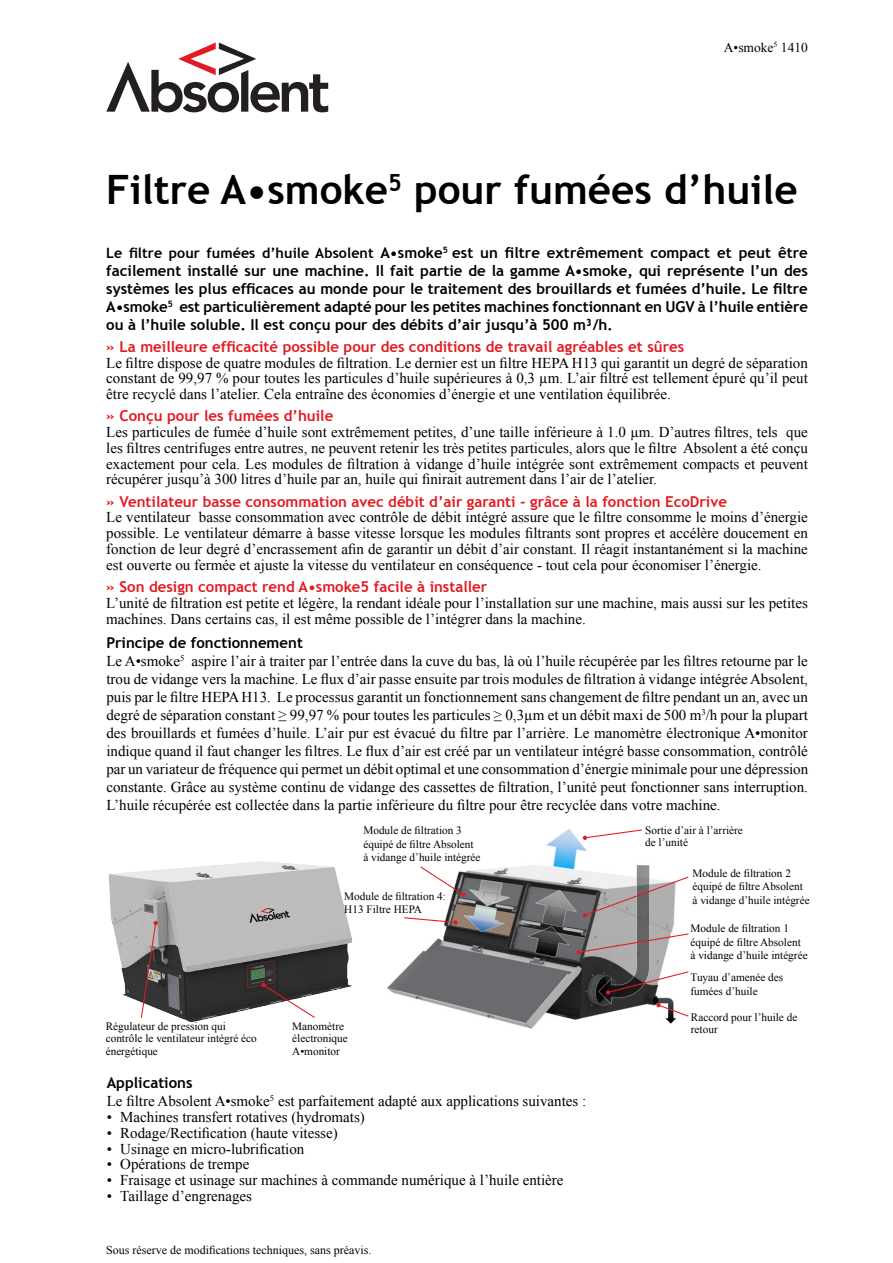
<style>
.page{position:relative;width:893px;height:1263px;background:#fff}
.page>*{position:absolute;margin:0;border:0;box-sizing:border-box;transform-origin:0 0}
.t1{font:700 40.5px "Trebuchet MS";color:#000}
.t2{font:15px/15.8px "Times New Roman";color:#000;text-align:justify}
.t3{font:700 15px/18px "Trebuchet MS";color:#000;text-align:justify}
.t4{font:700 15px "Trebuchet MS";color:#e21a21}
.t5{font:13.5px "Times New Roman";color:#000}
.t6{font:12px "Times New Roman";color:#000}
.t7{font:11.25px/12.3px "Times New Roman";color:#000}
.s1{font-size:14.25px}
</style>
<div class="page">
<img style="left:109px;top:861px;width:243px;height:162px">
<img style="left:387px;top:829px;width:289px;height:200px">
<svg style="left:106px;top:43px;width:222px;height:69px"></svg>
<svg style="left:403px;top:917px;width:55px;height:7px"></svg>
<svg style="left:419px;top:865px;width:47px;height:32px"></svg>
<svg style="left:577px;top:933px;width:112px;height:21px"></svg>
<svg style="left:583px;top:876px;width:106px;height:41px"></svg>
<svg style="left:606px;top:970px;width:83px;height:24px"></svg>
<svg style="left:583px;top:829px;width:60px;height:11px"></svg>
<svg style="left:261px;top:983px;width:55px;height:36px"></svg>
<svg style="left:140px;top:921px;width:18px;height:98px;background:#887b7a"></svg>
<svg style="left:656px;top:1003px;width:33px;height:14px"></svg>
<p class="t5" style="left:724px;top:38px;width:86px">A•smoke<sup>5</sup> 1410</p>
<p class="t1" style="left:106px;top:165px;width:693px">Filtre A•smoke<sup>5</sup> pour fumées d’huile</p>
<p class="t3" style="left:106px;top:243px;width:703px"><span class="s1">Le filtre pour fumées d’huile Absolent</span> A•smoke<sup>5</sup> est un filtre extrêmement compact et peut être facilement installé sur une machine. Il fait partie de la gamme A•smoke, qui représente l’un des systèmes les plus efficaces au monde pour le traitement des brouillards et fumées d’huile. Le filtre A•smoke<sup>5</sup> est particulièrement adapté pour les petites machines fonctionnant en UGV à l’huile entière ou à l’huile soluble. Il est conçu pour des débits d’air jusqu’à 500 m³/h<span class="s1">.</span></p>
<p class="t4" style="left:106px;top:337px;width:579px">» La meilleure efficacité possible pour des conditions de travail agréables et sûres</p>
<p class="t2" style="left:106px;top:355px;width:703px">Le filtre dispose de quatre modules de filtration. Le dernier est un filtre HEPA H13 qui garantit un degré de séparation constant de 99,97 % pour toutes les particules d’huile supérieures à 0,3 µm. L’air filtré est tellement épuré qu’il peut être recyclé dans l’atelier. Cela entraîne des économies d’énergie et une ventilation équilibrée.</p>
<p class="t4" style="left:106px;top:407px;width:228px">» Conçu pour les fumées d’huile</p>
<p class="t2" style="left:106px;top:424px;width:703px">Les particules de fumée d’huile sont extrêmement petites, d’une taille inférieure à 1.0 µm. D’autres filtres, tels que les filtres centrifuges entre autres, ne peuvent retenir les très petites particules, alors que le filtre Absolent a été conçu exactement pour cela. Les modules de filtration à vidange d’huile intégrée sont extrêmement compacts et peuvent récupérer jusqu’à 300 litres d’huile par an, huile qui finirait autrement dans l’air de l’atelier.</p>
<p class="t4" style="left:106px;top:492px;width:622px">» Ventilateur basse consommation avec débit d’air garanti - grâce à la fonction EcoDrive</p>
<p class="t2" style="left:106px;top:509px;width:703px">Le ventilateur basse consommation avec contrôle de débit intégré assure que le filtre consomme le moins d’énergie possible. Le ventilateur démarre à basse vitesse lorsque les modules filtrants sont propres et accélère doucement en fonction de leur degré d’encrassement afin de garantir un débit d’air constant. Il réagit instantanément si la machine est ouverte ou fermée et ajuste la vitesse du ventilateur en conséquence - tout cela pour économiser l’énergie.</p>
<p class="t4" style="left:106px;top:577px;width:382px">» Son design compact rend A•smoke5 facile à installer</p>
<p class="t2" style="left:106px;top:595px;width:703px">L’unité de filtration est petite et légère, la rendant idéale pour l’installation sur une machine, mais aussi sur les petites machines. Dans certains cas, il est même possible de l’intégrer dans la machine.</p>
<p class="t3" style="left:106px;top:633px;width:198px">Principe de fonctionnement</p>
<p class="t2" style="left:106px;top:652px;width:703px;line-height:18px">Le A•smoke<sup>5</sup> aspire l’air à traiter par l’entrée dans la cuve du bas, là où l’huile récupérée par les filtres retourne par le trou de vidange vers la machine. Le flux d’air passe ensuite par trois modules de filtration à vidange intégrée Absolent, puis par le filtre HEPA H13. Le processus garantit un fonctionnement sans changement de filtre pendant un an, avec un degré de séparation constant ≥ 99,97 % pour toutes les particules ≥ 0,3µm et un débit maxi de 500 m<sup>3</sup>/h pour la plupart des brouillards et fumées d’huile. L’air pur est évacué du filtre par l’arrière. Le manomètre électronique A•monitor indique quand il faut changer les filtres. Le flux d’air est créé par un ventilateur intégré basse consommation, contrôlé par un variateur de fréquence qui permet un débit optimal et une consommation d’énergie minimale pour une dépression constante. Grâce au système continu de vidange des cassettes de filtration, l’unité peut fonctionner sans interruption.<br>L’huile récupérée est collectée dans la partie inférieure du filtre pour être recyclée dans votre machine.</p>
<p class="t7" style="left:363px;top:824px;width:100px">Module de filtration 3</p>
<p class="t7" style="left:363px;top:837px;width:112px">équipé de filtre Absolent</p>
<p class="t7" style="left:363px;top:851px;width:119px">à vidange d’huile intégrée</p>
<p class="t7" style="left:344px;top:890px;width:103px">Module de filtration 4:<br>H13 Filtre HEPA</p>
<p class="t7" style="left:645px;top:823px;width:99px">Sortie d’air à l’arrière</p>
<p class="t7" style="left:645px;top:836px;width:44px">de l’unité</p>
<p class="t7" style="left:692px;top:867px;width:100px">Module de filtration 2</p>
<p class="t7" style="left:692px;top:880px;width:112px">équipé de filtre Absolent</p>
<p class="t7" style="left:692px;top:894px;width:119px">à vidange d’huile intégrée</p>
<p class="t7" style="left:690px;top:922px;width:100px">Module de filtration 1</p>
<p class="t7" style="left:690px;top:936px;width:112px">équipé de filtre Absolent</p>
<p class="t7" style="left:690px;top:949px;width:119px">à vidange d’huile intégrée</p>
<p class="t7" style="left:690px;top:971px;width:94px;line-height:13.5px">Tuyau d’amenée des fumées d’huile</p>
<p class="t7" style="left:106px;top:1020px;width:153px">Régulateur de pression qui contrôle le ventilateur intégré éco énergétique</p>
<p class="t7" style="left:691px;top:1010px;width:108px">Raccord pour l’huile de retour</p>
<p class="t7" style="left:292px;top:1020px;width:57px">Manomètre électronique<br>A•monitor</p>
<p class="t3" style="left:107px;top:1074px;width:87px">Applications</p>
<p class="t2" style="left:107px;top:1093px;width:481px">Le filtre Absolent A•smoke<sup>5</sup> est parfaitement adapté aux applications suivantes :</p>
<p class="t2" style="left:107px;top:1109px;width:260px">• Machines transfert rotatives (hydromats)</p>
<p class="t2" style="left:107px;top:1125px;width:232px">• Rodage/Rectification (haute vitesse)</p>
<p class="t2" style="left:107px;top:1140px;width:199px">• Usinage en micro-lubrification</p>
<p class="t2" style="left:107px;top:1156px;width:144px">• Opérations de trempe</p>
<p class="t2" style="left:107px;top:1172px;width:458px">• Fraisage et usinage sur machines à commande numérique à l’huile entière</p>
<p class="t2" style="left:107px;top:1188px;width:147px">• Taillage d’engrenages</p>
<p class="t6" style="left:106px;top:1242px;width:267px">Sous réserve de modifications techniques, sans préavis.</p>
</div>
